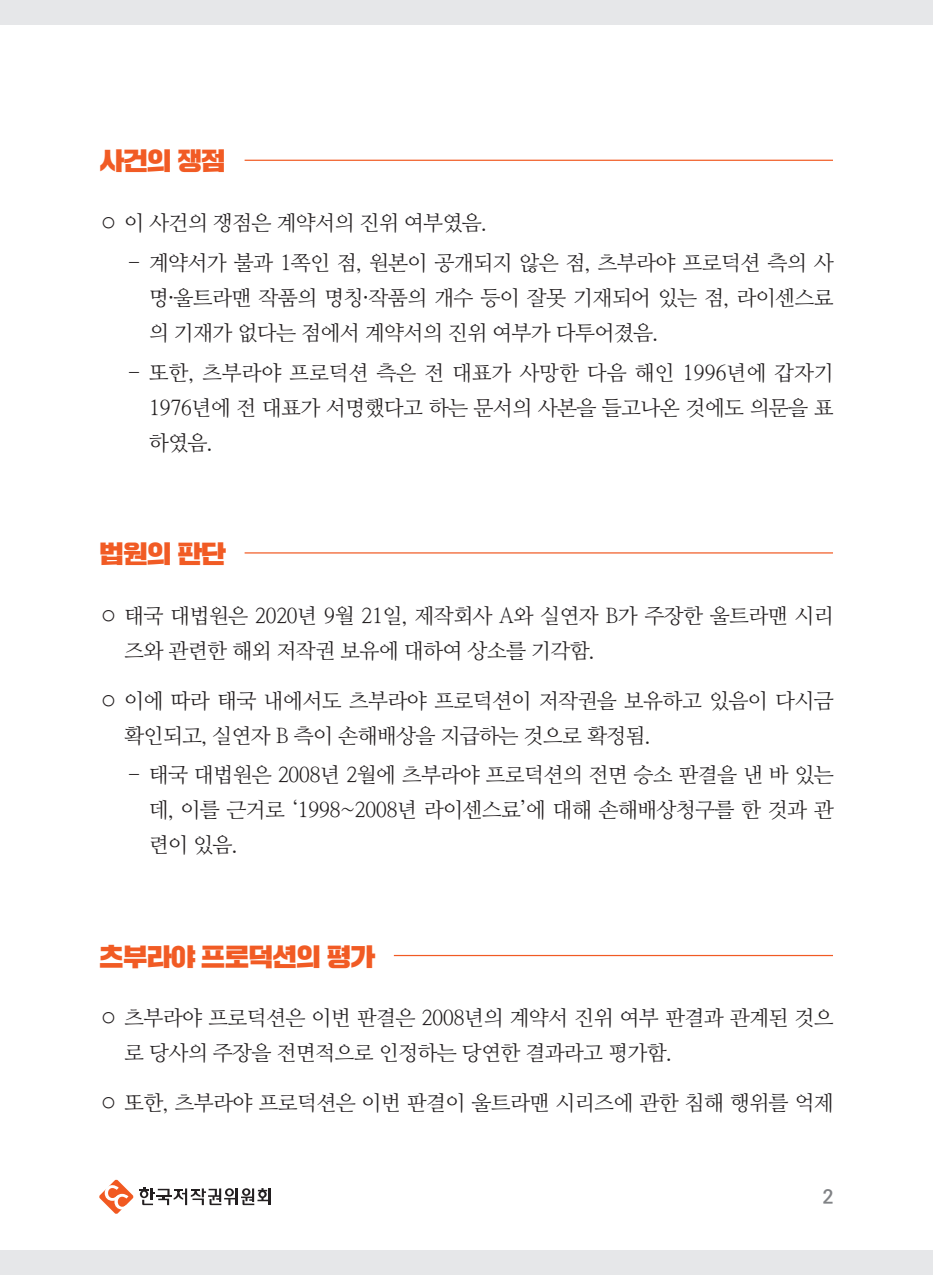
<style>
.page{position:relative;width:933px;height:1275px;background:#fff}
.page>*{position:absolute;margin:0;border:0;box-sizing:border-box;transform-origin:0 0}
.주황서브{font:24.5px "SD Gd Gothic";letter-spacing:-.03em;color:#f15b24}
.t1{font:21px/35px "Nanum Myeongjo OTF";letter-spacing:-.03em;color:#231f20;text-align:justify}
.t2{font:700 19.25px "Ko Pub Dotum";color:#808285}
.s1{font-family:"SD Myeongjo b Md"}
</style>
<div class="page">
<hr style="left:268px;top:1188px;width:3px;height:17px;background:#231f20">
<svg style="left:99px;top:1179px;width:169px;height:35px"></svg>
<div style="left:0;top:0;width:933px;height:25px;background:#e6e7e9"></div>
<div style="left:0;top:1250px;width:933px;height:25px;background:#e6e7e9"></div>
<hr style="left:244px;top:160px;width:589px;height:1px;background:#f15b24">
<hr style="left:244px;top:552px;width:589px;height:1px;background:#f15b24">
<hr style="left:394px;top:955px;width:439px;height:1px;background:#f15b24">
<p class="주황서브" style="left:99px;top:149px;width:128px">사건의 쟁점</p>
<p class="t1" style="left:99px;top:204px;width:389px"><span class="s1">○</span> 이 사건의 쟁점은 계약서의 진위 여부였음.</p>
<p class="t1" style="left:149px;top:244px;width:686px;text-indent:-25px">– 계약서가 불과 1쪽인 점, 원본이 공개되지 않은 점, 츠부라야 프로덕션 측의 사 명·울트라맨 작품의 명칭·작품의 개수 등이 잘못 기재되어 있는 점, 라이센스료 의 기재가 없다는 점에서 계약서의 진위 여부가 다투어졌음.</p>
<p class="t1" style="left:149px;top:354px;width:686px;text-indent:-25px">– 또한, 츠부라야 프로덕션 측은 전 대표가 사망한 다음 해인 1996년에 갑자기 1976년에 전 대표가 서명했다고 하는 문서의 사본을 들고나온 것에도 의문을 표 하였음.</p>
<p class="주황서브" style="left:99px;top:541px;width:128px">법원의 판단</p>
<p class="t1" style="left:124px;top:597px;width:711px;text-indent:-25px"><span class="s1">○</span> 태국 대법원은 2020년 9월 21일, 제작회사 A와 실연자 B가 주장한 울트라맨 시리 즈와 관련한 해외 저작권 보유에 대하여 상소를 기각함.</p>
<p class="t1" style="left:124px;top:682px;width:711px;text-indent:-25px"><span class="s1">○</span> 이에 따라 태국 내에서도 츠부라야 프로덕션이 저작권을 보유하고 있음이 다시금 확인되고, 실연자 B 측이 손해배상을 지급하는 것으로 확정됨.</p>
<p class="t1" style="left:149px;top:757px;width:686px;text-indent:-25px">– 태국 대법원은 2008년 2월에 츠부라야 프로덕션의 전면 승소 판결을 낸 바 있는 데, 이를 근거로 ‘1998~2008년 라이센스료’에 대해 손해배상청구를 한 것과 관 련이 있음.</p>
<p class="주황서브" style="left:99px;top:944px;width:277px">츠부라야 프로덕션의 평가</p>
<p class="t1" style="left:124px;top:999px;width:711px;text-indent:-25px"><span class="s1">○</span> 츠부라야 프로덕션은 이번 판결은 2008년의 계약서 진위 여부 판결과 관계된 것으 로 당사의 주장을 전면적으로 인정하는 당연한 결과라고 평가함.</p>
<p class="t1" style="left:99px;top:1084px;width:736px"><span class="s1">○</span> 또한, 츠부라야 프로덕션은 이번 판결이 울트라맨 시리즈에 관한 침해 행위를 억제</p>
<p class="t2" style="left:823px;top:1187px;width:12px">2</p>
</div>
